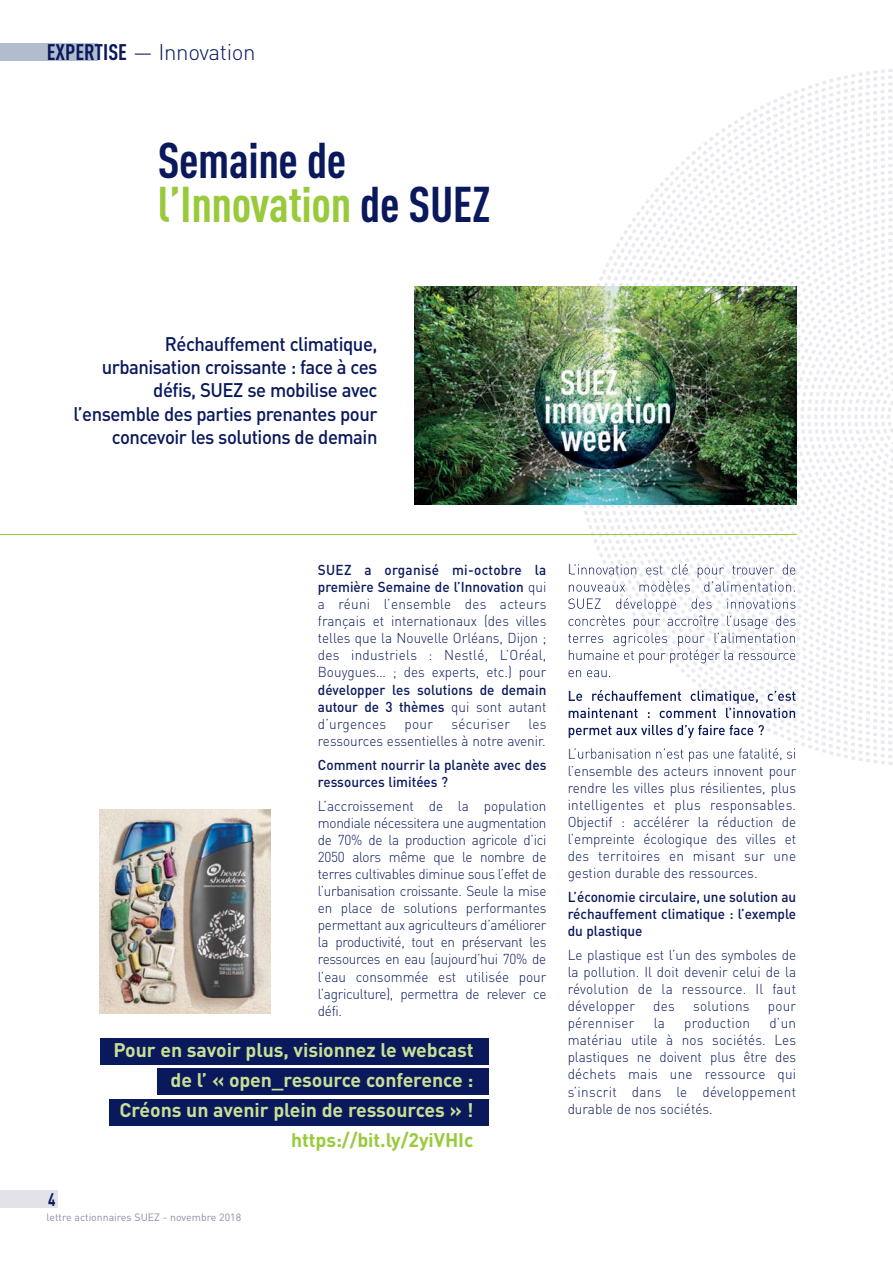
<style>
.page{position:relative;width:893px;height:1263px;background:#fff}
.page>*{position:absolute;margin:0;border:0;box-sizing:border-box;transform-origin:0 0}
.t1{font:700 49.5px/43.5px "DIN Cond";letter-spacing:-.01em;color:#0a185c}
.t2{font:300 22.35px "DIN";letter-spacing:-.015em;color:#0a185c}
.t3{font:500 19.5px/23.4px "DIN";letter-spacing:-.025em;color:#0a185c;text-align:right;scale:.95 1}
.t4{font:700 19.5px/30px "DIN";letter-spacing:-.005em;color:#c7e096;text-align:right}
.t5{font:700 19.5px "DIN";letter-spacing:-.005em;color:#99ca3c}
.t6{font:700 18px "DIN";color:#0a185c;scale:.75 1}
.t7{font:300 14.25px/17.1px "DIN";color:#0a185c;text-align:justify;scale:.95 1}
.t8{font:500 14.25px/17.1px "DIN";color:#0a185c;text-align:justify;scale:.95 1}
.t9{font:300 14.25px "DIN";letter-spacing:.02em;color:#0a185c;scale:.95 1}
.t10{font:10.5px "DIN";color:#8b8daa}
.s1{font-family:"DIN Cond";font-weight:700}
.s2{color:#99ca3c}
.s3{font-weight:500}
.s4{font-weight:300}
</style>
<div class="page">
<div style="left:0;top:43px;width:98px;height:18px;background:#b1bccf"></div>
<div style="left:0;top:1191px;width:57px;height:17px;background:#e2e3e9"></div>
<img style="left:571px;top:69px;width:322px;height:696px">
<img style="left:571px;top:564px;width:106px;height:11px">
<img style="left:571px;top:581px;width:105px;height:11px">
<img style="left:571px;top:598px;width:126px;height:14px">
<img style="left:571px;top:615px;width:82px;height:14px">
<img style="left:572px;top:633px;width:88px;height:13px">
<img style="left:571px;top:650px;width:104px;height:13px">
<img style="left:571px;top:670px;width:39px;height:7px">
<img style="left:571px;top:690px;width:105px;height:11px">
<img style="left:571px;top:708px;width:113px;height:10px">
<img style="left:571px;top:725px;width:112px;height:13px">
<img style="left:571px;top:748px;width:101px;height:11px">
<img style="left:414px;top:287px;width:383px;height:218px">
<hr style="left:0;top:534px;width:797px;height:1px;background:#99ca3c">
<div style="left:101px;top:1038px;width:388px;height:27px;background:#0a185c"></div>
<div style="left:109px;top:1099px;width:380px;height:27px;background:#0a185c"></div>
<div style="left:158px;top:1068px;width:331px;height:27px;background:#0a185c"></div>
<img style="left:100px;top:809px;width:170px;height:204px">
<h2 class="t2" style="left:47px;top:44px;width:211px"><span class="s1">EXPERTISE</span> — Innovation</h2>
<h1 class="t1" style="left:158px;top:142px;width:334px">Semaine de <span class="s2">l’Innovation</span> de SUEZ</h1>
<h3 class="t3" style="left:74px;top:334px;width:321px">Réchauffement climatique, urbanisation croissante : face à ces défis, SUEZ se mobilise avec l’ensemble des parties prenantes pour concevoir les solutions de demain</h3>
<p class="t7" style="left:318px;top:563px;width:242px"><span class="s3">SUEZ a organisé mi-octobre la première Semaine de l’Innovation</span> qui a réuni l’ensemble des acteurs français et internationaux (des villes telles que la Nouvelle Orléans, Dijon ; des industriels : Nestlé, L’Oréal, Bouygues… ; des experts, etc.) pour</p>
<p class="t8" style="left:318px;top:683px;width:242px">développer les solutions de demain autour de 3 thèmes <span class="s4">qui sont autant d’urgences</span></p>
<p class="t7" style="left:405px;top:717px;width:31px">pour</p>
<p class="t9" style="left:452px;top:719px;width:63px">sécuriser</p>
<p class="t7" style="left:318px;top:717px;width:242px;text-align:right">les<br>ressources essentielles à notre avenir.</p>
<p class="t8" style="left:318px;top:758px;width:242px">Comment nourrir la planète avec des ressources limitées ?</p>
<p class="t7" style="left:318px;top:799px;width:242px">L’accroissement de la population mondiale nécessitera une augmentation de 70% de la production agricole d’ici 2050 alors même que le nombre de terres cultivables diminue sous l’effet de l’urbanisation croissante. Seule la mise en place de solutions performantes permettant aux agriculteurs d’améliorer la productivité, tout en préservant les ressources en eau (aujourd’hui 70% de l’eau consommée est utilisée pour l’agriculture), permettra de relever ce défi.</p>
<p class="t6" style="left:48px;top:1193px;width:11px">4</p>
<h3 class="t4" style="left:113px;top:1037px;width:362px">Pour en savoir plus, visionnez le webcast de l’ « open_resource conference :<br>Créons un avenir plein de ressources » !</h3>
<h3 class="t5" style="left:291px;top:1133px;width:184px">https://bit.ly/2yiVHIc</h3>
<p class="t10" style="left:47px;top:1213px;width:196px">lettre actionnaires SUEZ - novembre 2018</p>
<p class="t7" style="left:568px;top:764px;width:242px">l’ensemble des acteurs innovent pour rendre les villes plus résilientes, plus intelligentes et plus responsables.<br>Objectif : accélérer la réduction de l’empreinte écologique des villes et des territoires en misant sur une gestion durable des ressources.</p>
<p class="t8" style="left:568px;top:890px;width:242px">L’économie circulaire, une solution au réchauffement climatique : l’exemple du plastique</p>
<p class="t7" style="left:568px;top:948px;width:242px">Le plastique est l’un des symboles de la pollution. Il doit devenir celui de la révolution de la ressource. Il faut développer</p>
<p class="t7" style="left:653px;top:999px;width:24px">des</p>
<p class="t9" style="left:693px;top:1001px;width:61px">solutions</p>
<p class="t7" style="left:768px;top:999px;width:31px">pour</p>
<p class="t9" style="left:568px;top:1018px;width:72px">pérenniser</p>
<p class="t7" style="left:654px;top:1016px;width:13px">la</p>
<p class="t9" style="left:684px;top:1018px;width:71px">production</p>
<p class="t7" style="left:568px;top:1016px;width:242px;text-indent:202px">d’un matériau utile à nos sociétés. Les plastiques ne doivent plus être des déchets mais une ressource qui s’inscrit dans le développement durable de nos sociétés.</p>
</div>
